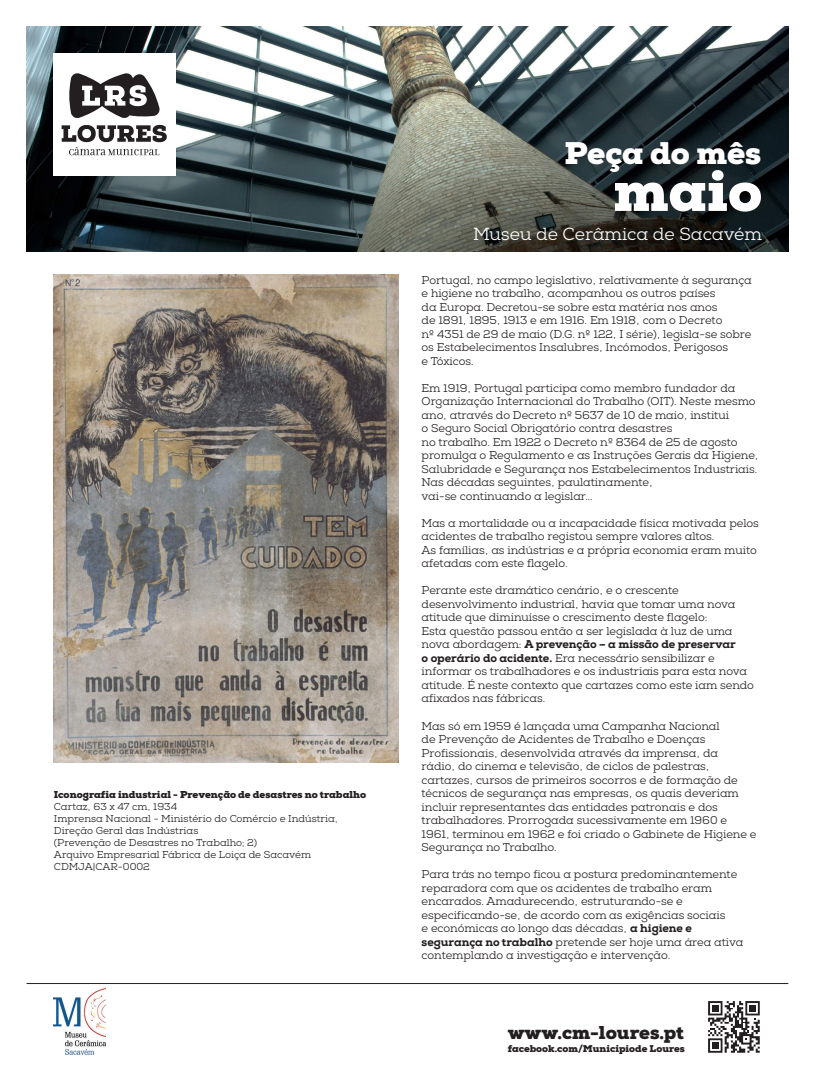
<style>
.page{position:relative;width:815px;height:1081px;background:#fff}
.page>*{position:absolute;margin:0;border:0;box-sizing:border-box;transform-origin:0 0}
.t1{font:900 56.25px "Nexa Slab";color:#fff}
.t2{font:900 31.25px "Nexa Slab";color:#fff}
.t3{font:900 18.56px "Nexa Slab";color:#231f20}
.t4{font:17.5px "Nexa Slab";color:#fff}
.t5{font:11.25px/13.5px "Nexa Slab";letter-spacing:-.005em;color:#231f20}
.t6{font:10px/12px "Nexa Slab";color:#231f20}
.t7{font:900 10px "Nexa Slab";color:#231f20}
.t8{font:900 9.81px "Nexa Slab";color:#231f20}
.s1{font-weight:800}
</style>
<div class="page">
<img style="left:26px;top:27px;width:762px;height:225px">
<svg style="left:708px;top:1001px;width:52px;height:52px"></svg>
<div style="left:749px;top:1005px;width:7px;height:6px;background:#231f20"></div>
<hr style="left:26px;top:983px;width:762px;height:1px;background:#231f20">
<img style="left:53px;top:987px;width:53px;height:67px">
<img style="left:53px;top:275px;width:345px;height:487px">
<svg style="left:53px;top:53px;width:122px;height:122px"></svg>
<p class="t7" style="left:54px;top:788px;width:314px">Iconografia industrial - Prevenção de desastres no trabalho</p>
<p class="t6" style="left:54px;top:801px;width:286px">Cartaz, 63 x 47 cm, 1934<br>Imprensa Nacional - Ministério do Comércio e Indústria, Direção Geral das Indústrias<br>(Prevenção de Desastres no Trabalho; 2)<br>Arquivo Empresarial Fábrica de Loiça de Sacavém CDMJA|CAR-0002</p>
<h2 class="t2" style="left:564px;top:133px;width:198px">Peça do mês</h2>
<h1 class="t1" style="left:613px;top:156px;width:150px">maio</h1>
<h3 class="t4" style="left:473px;top:223px;width:290px">Museu de Cerâmica de Sacavém</h3>
<p class="t5" style="left:422px;top:273px;width:332px">Portugal, no campo legislativo, relativamente à segurança e higiene no trabalho, acompanhou os outros países<br>da Europa. Decretou-se sobre esta matéria nos anos<br>de 1891, 1895, 1913 e em 1916. Em 1918, com o Decreto<br>nº 4351 de 29 de maio (D.G. nº 122, I série), legisla-se sobre os Estabelecimentos Insalubres, Incómodos, Perigosos<br>e Tóxicos.</p>
<p class="t5" style="left:422px;top:381px;width:339px">Em 1919, Portugal participa como membro fundador da Organização Internacional do Trabalho (OIT). Neste mesmo ano, através do Decreto nº 5637 de 10 de maio, institui<br>o Seguro Social Obrigatório contra desastres<br>no trabalho. Em 1922 o Decreto nº 8364 de 25 de agosto promulga o Regulamento e as Instruções Gerais da Higiene, Salubridade e Segurança nos Estabelecimentos Industriais.<br>Nas décadas seguintes, paulatinamente,<br>vai-se continuando a legislar…</p>
<p class="t5" style="left:422px;top:516px;width:339px">Mas a mortalidade ou a incapacidade física motivada pelos acidentes de trabalho registou sempre valores altos.<br>As famílias, as indústrias e a própria economia eram muito afetadas com este flagelo.</p>
<p class="t5" style="left:422px;top:584px;width:334px">Perante este dramático cenário, e o crescente desenvolvimento industrial, havia que tomar uma nova atitude que diminuísse o crescimento deste flagelo:<br>Esta questão passou então a ser legislada à luz de uma nova abordagem: <span class="s1">A prevenção – a missão de preservar<br>o operário do acidente.</span> Era necessário sensibilizar e informar os trabalhadores e os industriais para esta nova atitude. É neste contexto que cartazes como este iam sendo afixados nas fábricas.</p>
<p class="t5" style="left:422px;top:719px;width:336px">Mas só em 1959 é lançada uma Campanha Nacional<br>de Prevenção de Acidentes de Trabalho e Doenças Profissionais, desenvolvida através da imprensa, da<br>rádio, do cinema e televisão, de ciclos de palestras, cartazes, cursos de primeiros socorros e de formação de técnicos de segurança nas empresas, os quais deveriam incluir representantes das entidades patronais e dos trabalhadores. Prorrogada sucessivamente em 1960 e 1961, terminou em 1962 e foi criado o Gabinete de Higiene e Segurança no Trabalho.</p>
<p class="t5" style="left:422px;top:867px;width:323px">Para trás no tempo ficou a postura predominantemente reparadora com que os acidentes de trabalho eram encarados. Amadurecendo, estruturando-se e especificando-se, de acordo com as exigências sociais<br>e económicas ao longo das décadas, <span class="s1">a higiene e segurança no trabalho</span> pretende ser hoje uma área ativa contemplando a investigação e intervenção.</p>
<h3 class="t3" style="left:508px;top:1021px;width:178px">www.cm-loures.pt</h3>
<p class="t8" style="left:508px;top:1042px;width:179px">facebook.com/Municipiode Loures</p>
</div>
